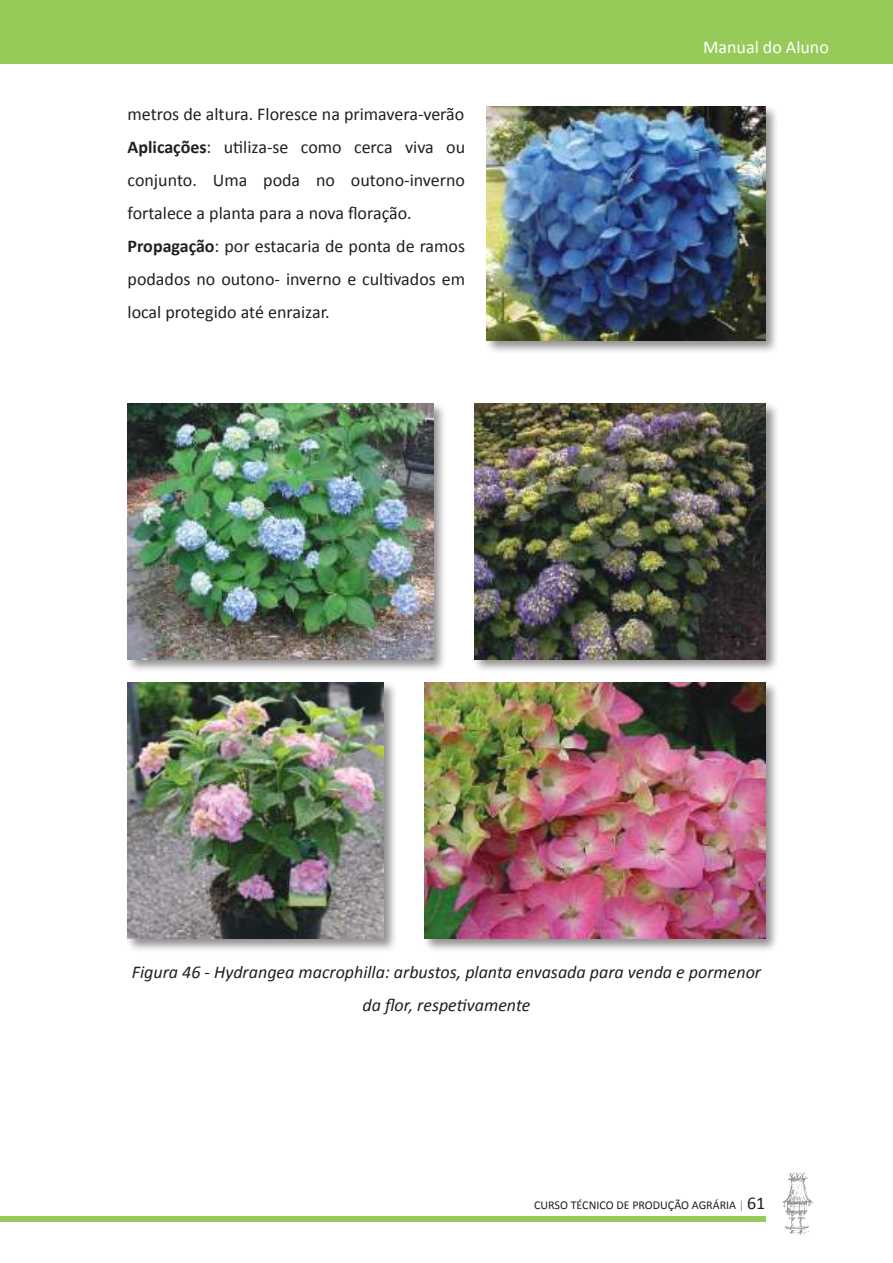
<style>
.page{position:relative;width:893px;height:1263px;background:#fff}
.page>*{position:absolute;margin:0;border:0;box-sizing:border-box;transform-origin:0 0}
.t1{font:18px/33px "Calibri";color:#241f1f}
.t2{font:italic 18px/33px "Calibri";color:#241f1f;text-align:center}
.t3{font:18px "Calibri";color:#fff}
.t4{font:12px "Calibri";color:#241f1f}
.s1{font-weight:700}
.s2{color:#919193}
.s3{font-size:18px}
</style>
<div class="page">
<div style="left:0;top:1216px;width:765px;height:5px;background:#97cb59"></div>
<div style="left:0;top:0;width:893px;height:64px;background:#97cb59"></div>
<svg style="left:783px;top:1171px;width:30px;height:64px"></svg>
<div style="left:484px;top:104px;width:295px;height:251px;background:#241f1f;opacity:.5"></div>
<img style="left:486px;top:106px;width:279px;height:234px">
<div style="left:125px;top:402px;width:322px;height:271px;background:#241f1f;opacity:.5"></div>
<img style="left:128px;top:404px;width:305px;height:255px">
<div style="left:472px;top:402px;width:307px;height:271px;background:#241f1f;opacity:.5"></div>
<img style="left:474px;top:404px;width:291px;height:255px">
<div style="left:125px;top:680px;width:272px;height:272px;background:#241f1f;opacity:.5"></div>
<img style="left:128px;top:682px;width:256px;height:256px">
<div style="left:422px;top:680px;width:358px;height:272px;background:#241f1f;opacity:.5"></div>
<img style="left:424px;top:682px;width:341px;height:256px">
<p class="t1" style="left:128px;top:96px;width:339px">metros de altura. Floresce na primavera-verão <span class="s1">Aplicações</span>: utiliza-se como cerca viva ou conjunto. Uma poda no outono-inverno fortalece a planta para a nova floração.<br><span class="s1">Propagação</span>: por estacaria de ponta de ramos podados no outono- inverno e cultivados em local protegido até enraizar.</p>
<p class="t3" style="left:703px;top:36px;width:127px">Manual do Aluno</p>
<p class="t2" style="left:132px;top:954px;width:631px">Figura 46 - Hydrangea macrophilla: arbustos, planta envasada para venda e pormenor da flor, respetivamente</p>
<p class="t4" style="left:534px;top:1198px;width:233px">CURSO TÉCNICO DE PRODUÇÃO AGRÁRIA <span class="s2">|</span> <span class="s3">61</span></p>
</div>
